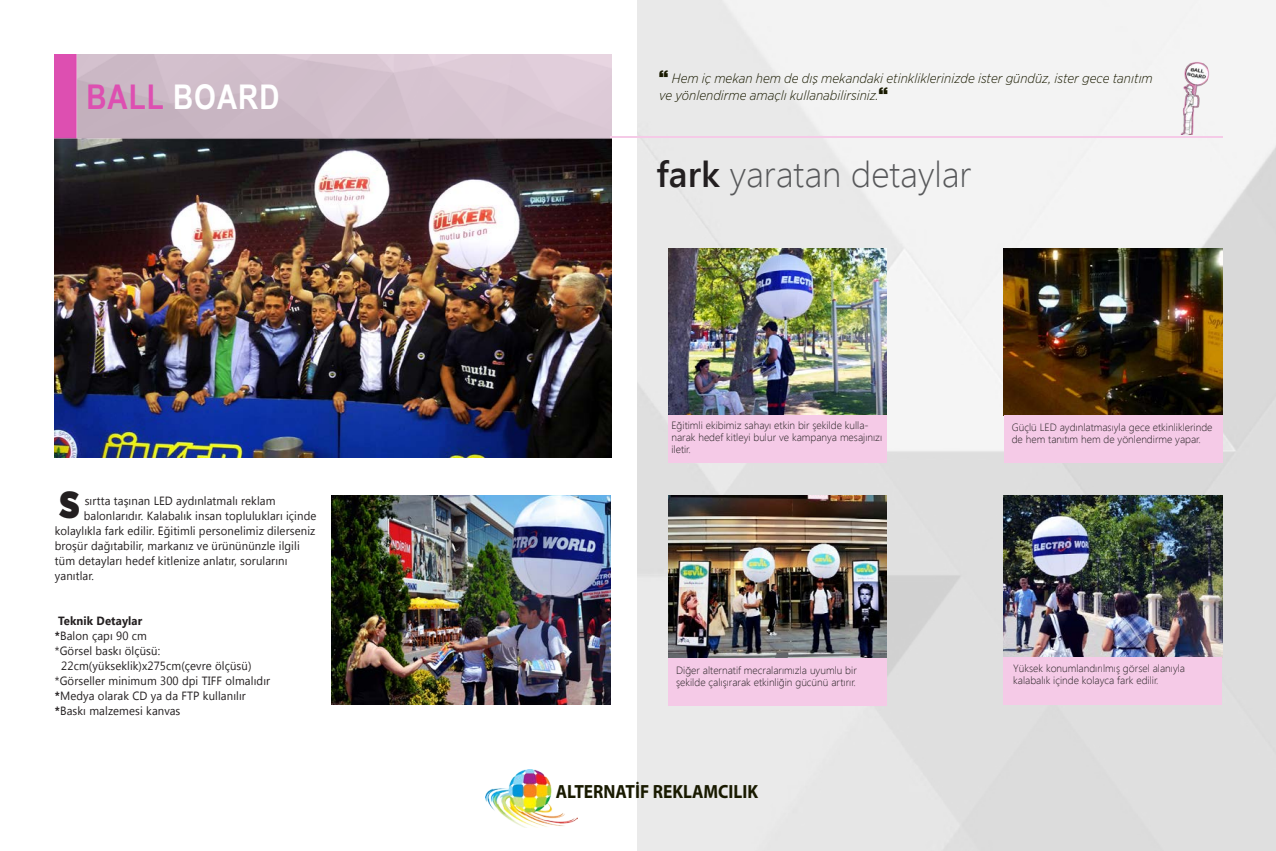
<style>
.page{position:relative;width:1276px;height:851px;background:#fff}
.page>*{position:absolute;margin:0;border:0;box-sizing:border-box;transform-origin:0 0}
.t1{font:900 37.65px "Gotham Narrow";color:#231f20;scale:.9 1}
.t2{font:300 36px "Segoe UI";color:#57585a}
.t3{font:700 34.05px "Arial Narrow";letter-spacing:.03em;color:#fff}
.t4{font:700 19.2px "Myriad Pro";color:#191a00;scale:.91 1}
.t5{font:italic 300 13.5px/16.5px "Gotham Narrow";color:#191a00}
.t6{font:11.85px/15px "Segoe UI";letter-spacing:.01em;color:#231f20;scale:.95 1}
.t7{font:700 11.85px "Segoe UI";letter-spacing:.01em;color:#231f20;scale:.95 1}
.t8{font:300 10.5px/12px "Segoe UI";color:#231f20}
.s1{color:#dd4fb1}
.s2{font-weight:700}
.s3{font-weight:900;font-style:normal;font-size:18px}
.s4{font-weight:600;color:#231f20}
</style>
<div class="page">
<img style="left:55px;top:138px;width:556px;height:320px">
<img style="left:637px;top:0;width:638px;height:850px">
<img style="left:55px;top:54px;width:556px;height:84px">
<img style="left:331px;top:495px;width:280px;height:209px">
<hr style="left:611px;top:137px;width:612px;height:1px;background:#f5cae7">
<img style="left:1177px;top:57px;width:33px;height:78px">
<img style="left:668px;top:249px;width:218px;height:166px">
<div style="left:668px;top:415px;width:218px;height:48px;background:#f5cae7"></div>
<img style="left:668px;top:495px;width:218px;height:162px">
<div style="left:668px;top:657px;width:218px;height:48px;background:#f5cae7"></div>
<img style="left:1004px;top:495px;width:218px;height:162px">
<div style="left:1003px;top:657px;width:219px;height:47px;background:#f5cae7"></div>
<img style="left:1004px;top:249px;width:218px;height:166px">
<div style="left:1004px;top:415px;width:218px;height:48px;background:#f5cae7"></div>
<img style="left:485px;top:769px;width:93px;height:58px">
<p class="t3" style="left:86px;top:71px;width:195px"><span class="s1">BALL</span> BOARD</p>
<p class="t1" style="left:60px;top:479px;width:23px">S</p>
<p class="t6" style="left:85px;top:492px;width:202px">sırtta taşınan LED aydınlatmalı reklam</p>
<p class="t6" style="left:55px;top:507px;width:277px;text-indent:29px">balonlarıdır. Kalabalık insan toplulukları içinde kolaylıkla fark edilir. Eğitimli personelimiz dilerseniz broşür dağıtabilir, markanız ve ürünününzle ilgili tüm detayları hedef kitlenize anlatır, sorularını</p>
<p class="t6" style="left:55px;top:567px;width:43px">yanıtlar.</p>
<p class="t7" style="left:58px;top:612px;width:90px">Teknik Detaylar</p>
<p class="t6" style="left:55px;top:627px;width:98px"><span class="s2">*</span>Balon çapı 90 cm</p>
<p class="t6" style="left:55px;top:642px;width:112px">*Görsel baskı ölçüsü:</p>
<p class="t6" style="left:61px;top:657px;width:202px">22cm(yükseklik)x275cm(çevre ölçüsü)</p>
<p class="t6" style="left:55px;top:672px;width:228px">*Görseller minimum 300 dpi TIFF olmalıdır</p>
<p class="t6" style="left:55px;top:687px;width:203px"><span class="s2">*</span>Medya olarak CD ya da FTP kullanılır</p>
<p class="t6" style="left:55px;top:702px;width:134px"><span class="s2">*</span>Baskı malzemesi kanvas</p>
<p class="t5" style="left:659px;top:70px;width:495px"><span class="s3">“</span> Hem iç mekan hem de dış mekandaki etinkliklerinizde ister gündüz, ister gece tanıtım ve yönlendirme amaçlı kullanabilirsiniz.<span class="s3">“</span></p>
<p class="t2" style="left:656px;top:149px;width:316px"><span class="s4">fark</span> yaratan detaylar</p>
<p class="t8" style="left:671px;top:419px;width:212px">Eğitimli ekibimiz sahayı etkin bir şekilde kulla&shy;narak hedef kitleyi bulur ve kampanya mesajınızı iletir.</p>
<p class="t8" style="left:1011px;top:420px;width:202px">Güçlü LED aydınlatmasıyla gece etkinliklerinde de hem tanıtım hem de yönlendirme yapar.</p>
<p class="t8" style="left:676px;top:664px;width:182px">Diğer alternatif mecralarımızla uyumlu bir şekilde çalışırarak etkinliğin gücünü artırır.</p>
<p class="t8" style="left:1013px;top:662px;width:173px">Yüksek konumlandırılmış görsel alanıyla kalabalık içinde kolayca fark edilir.</p>
<p class="t4" style="left:556px;top:778px;width:224px">ALTERNATİF REKLAMCILIK</p>
</div>
